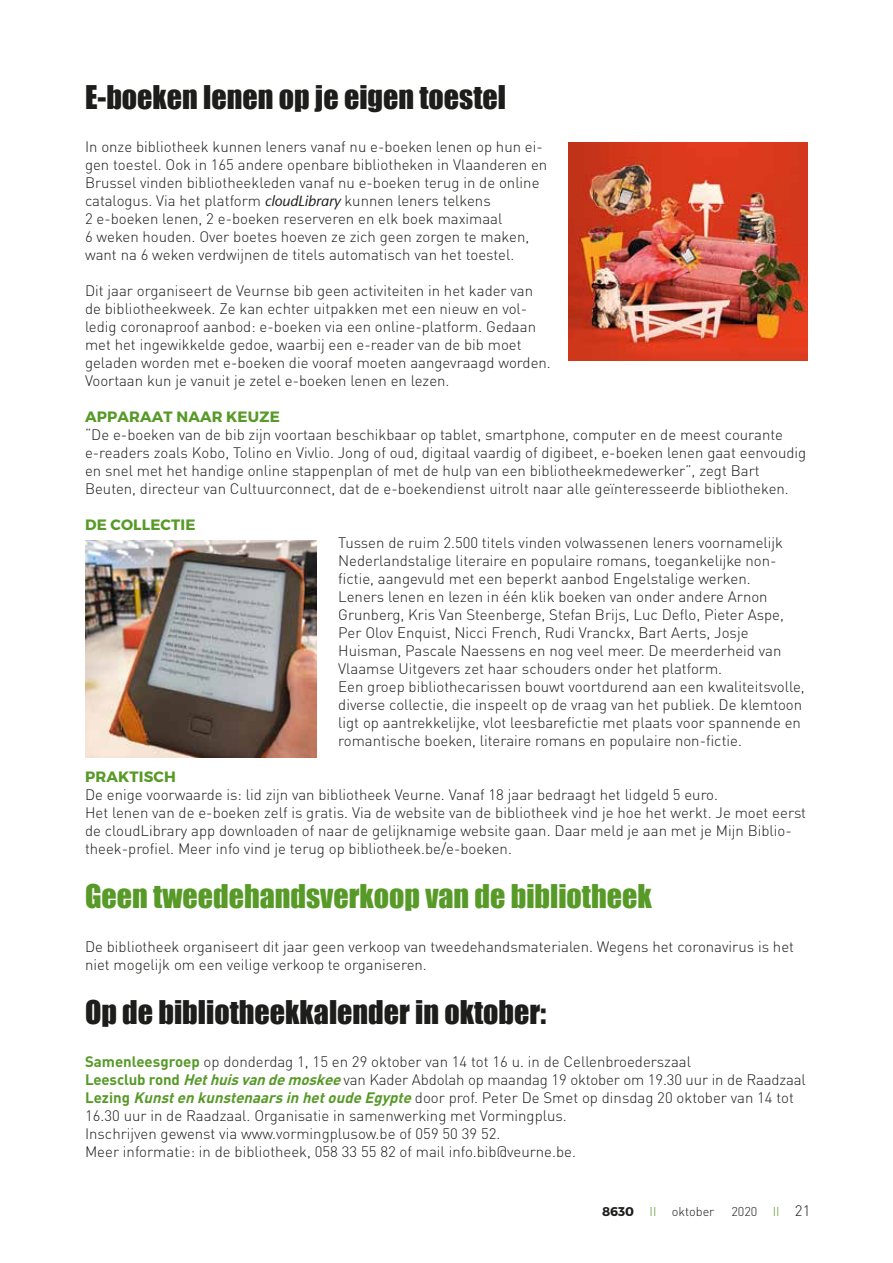
<style>
.page{position:relative;width:893px;height:1263px;background:#fff}
.page>*{position:absolute;margin:0;border:0;box-sizing:border-box;transform-origin:0 0}
.t1{font:30px "Impact";color:#1d1d1b}
.t2{font:30px "Impact";color:#579a28}
.t3{font:300 15px/18px "DIN";color:#1d1d1b}
.t4{font:700 15px "Montserrat";letter-spacing:.01em;color:#579a28}
.t5{font:300 12.75px "DIN";color:#1d1d1b}
.s1{font-family:"Stone Sans LT";font-weight:400;font-style:italic;font-size:14.7px}
.s2{font-weight:700;color:#579a28}
.s3{font-weight:700;font-style:italic;color:#579a28}
.s4{font-family:"Montserrat";font-weight:700}
.s5{color:#579a28}
.s6{font-size:15px}
</style>
<div class="page">
<img style="left:85px;top:540px;width:232px;height:217px">
<img style="left:568px;top:142px;width:240px;height:219px">
<h1 class="t1" style="left:85px;top:74px;width:422px">E-boeken lenen op je eigen toestel</h1>
<p class="t3" style="left:85px;top:138px;width:464px">In onze bibliotheek kunnen leners vanaf nu e-boeken lenen op hun ei&shy;gen toestel. Ook in 165 andere openbare bibliotheken in Vlaanderen en Brussel vinden bibliotheekleden vanaf nu e-boeken terug in de online catalogus. Via het platform <span class="s1">cloudLibrary</span> kunnen leners telkens<br>2 e-boeken lenen, 2 e-boeken reserveren en elk boek maximaal<br>6 weken houden. Over boetes hoeven ze zich geen zorgen te maken, want na 6 weken verdwijnen de titels automatisch van het toestel.</p>
<p class="t3" style="left:85px;top:282px;width:467px">Dit jaar organiseert de Veurnse bib geen activiteiten in het kader van de bibliotheekweek. Ze kan echter uitpakken met een nieuw en vol&shy;ledig coronaproof aanbod: e-boeken via een online-platform. Gedaan met het ingewikkelde gedoe, waarbij een e-reader van de bib moet geladen worden met e-boeken die vooraf moeten aangevraagd worden.<br>Voortaan kun je vanuit je zetel e-boeken lenen en lezen.</p>
<p class="t4" style="left:85px;top:408px;width:196px">APPARAAT NAAR KEUZE</p>
<p class="t3" style="left:85px;top:426px;width:723px">“De e-boeken van de bib zijn voortaan beschikbaar op tablet, smartphone, computer en de meest courante e-readers zoals Kobo, Tolino en Vivlio. Jong of oud, digitaal vaardig of digibeet, e-boeken lenen gaat eenvoudig en snel met het handige online stappenplan of met de hulp van een bibliotheekmedewerker”, zegt Bart Beuten, directeur van Cultuurconnect, dat de e-boekendienst uitrolt naar alle geïnteresseerde bibliotheken.</p>
<p class="t4" style="left:85px;top:516px;width:112px">DE COLLECTIE</p>
<p class="t3" style="left:338px;top:534px;width:468px">Tussen de ruim 2.500 titels vinden volwassenen leners voornamelijk Nederlandstalige literaire en populaire romans, toegankelijke non&shy;fictie, aangevuld met een beperkt aanbod Engelstalige werken.<br>Leners lenen en lezen in één klik boeken van onder andere Arnon Grunberg, Kris Van Steenberge, Stefan Brijs, Luc Deflo, Pieter Aspe, Per Olov Enquist, Nicci French, Rudi Vranckx, Bart Aerts, Josje Huisman, Pascale Naessens en nog veel meer. De meerderheid van Vlaamse Uitgevers zet haar schouders onder het platform.<br>Een groep bibliothecarissen bouwt voortdurend aan een kwaliteitsvolle, diverse collectie, die inspeelt op de vraag van het publiek. De klemtoon ligt op aantrekkelijke, vlot leesbarefictie met plaats voor spannende en romantische boeken, literaire romans en populaire non-fictie.</p>
<p class="t4" style="left:85px;top:768px;width:92px">PRAKTISCH</p>
<p class="t3" style="left:85px;top:786px;width:723px">De enige voorwaarde is: lid zijn van bibliotheek Veurne. Vanaf 18 jaar bedraagt het lidgeld 5 euro.<br>Het lenen van de e-boeken zelf is gratis. Via de website van de bibliotheek vind je hoe het werkt. Je moet eerst de cloudLibrary app downloaden of naar de gelijknamige website gaan. Daar meld je aan met je Mijn Biblio&shy;theek-profiel. Meer info vind je terug op bibliotheek.be/e-boeken.</p>
<h1 class="t2" style="left:85px;top:873px;width:568px">Geen tweedehandsverkoop van de bibliotheek</h1>
<p class="t3" style="left:85px;top:937px;width:710px">De bibliotheek organiseert dit jaar geen verkoop van tweedehandsmaterialen. Wegens het coronavirus is het niet mogelijk om een veilige verkoop te organiseren.</p>
<h1 class="t1" style="left:85px;top:989px;width:463px">Op de bibliotheekkalender in oktober:</h1>
<p class="t3" style="left:85px;top:1053px;width:722px"><span class="s2">Samenleesgroep</span> op donderdag 1, 15 en 29 oktober van 14 tot 16 u. in de Cellenbroederszaal<br><span class="s2">Leesclub rond</span> <span class="s3">Hethuisvandemoskee</span>van Kader Abdolah op maandag 19 oktober om 19.30 uur in de Raadzaal <span class="s2">Lezing</span> <span class="s3">Kunsten kunstenaarsin hetoude Egypte</span> door prof. Peter De Smet op dinsdag 20 oktober van 14 tot 16.30 uur in de Raadzaal. Organisatie in samenwerking met Vormingplus.<br>Inschrijven gewenst via www.vormingplusow.be of 059 50 39 52.<br>Meer informatie: in de bibliotheek, 058 33 55 82 of mail info.bib@veurne.be.</p>
<p class="t5" style="left:602px;top:1203px;width:114px"><span class="s4">8630</span> <span class="s5">II</span> oktober</p>
<p class="t5" style="left:731px;top:1203px;width:81px">2020 <span class="s5">II</span> <span class="s6">21</span></p>
</div>
